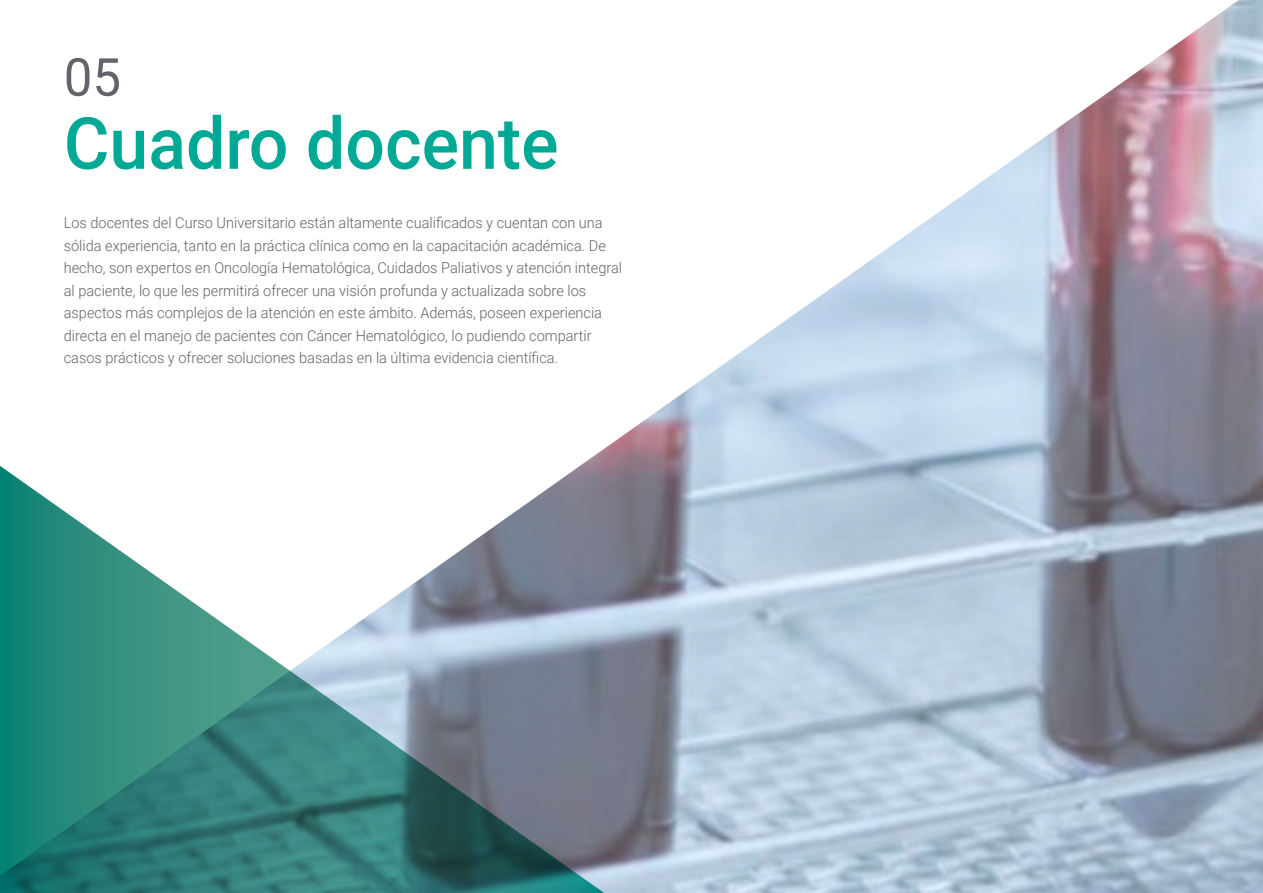
<style>
.page{position:relative;width:1263px;height:893px;background:#fff}
.page>*{position:absolute;margin:0;border:0;box-sizing:border-box;transform-origin:0 0}
.t1{font:500 72px "Roboto";color:#00a996}
.t2{font:52.5px "Roboto";color:#61646a}
.t3{font:300 15px/22.5px "Roboto";color:#61646a}
</style>
<div class="page">
<img style="left:601px;top:0;width:662px;height:893px">
<svg style="left:0;top:451px;width:640px;height:442px"></svg>
<h2 class="t2" style="left:64px;top:40px;width:59px">05</h2>
<h1 class="t1" style="left:64px;top:93px;width:496px">Cuadro docente</h1>
<p class="t3" style="left:64px;top:211px;width:560px">Los docentes del Curso Universitario están altamente cualificados y cuentan con una sólida experiencia, tanto en la práctica clínica como en la capacitación académica. De hecho, son expertos en Oncología Hematológica, Cuidados Paliativos y atención integral al paciente, lo que les permitirá ofrecer una visión profunda y actualizada sobre los aspectos más complejos de la atención en este ámbito. Además, poseen experiencia directa en el manejo de pacientes con Cáncer Hematológico, lo pudiendo compartir casos prácticos y ofrecer soluciones basadas en la última evidencia científica.</p>
</div>
